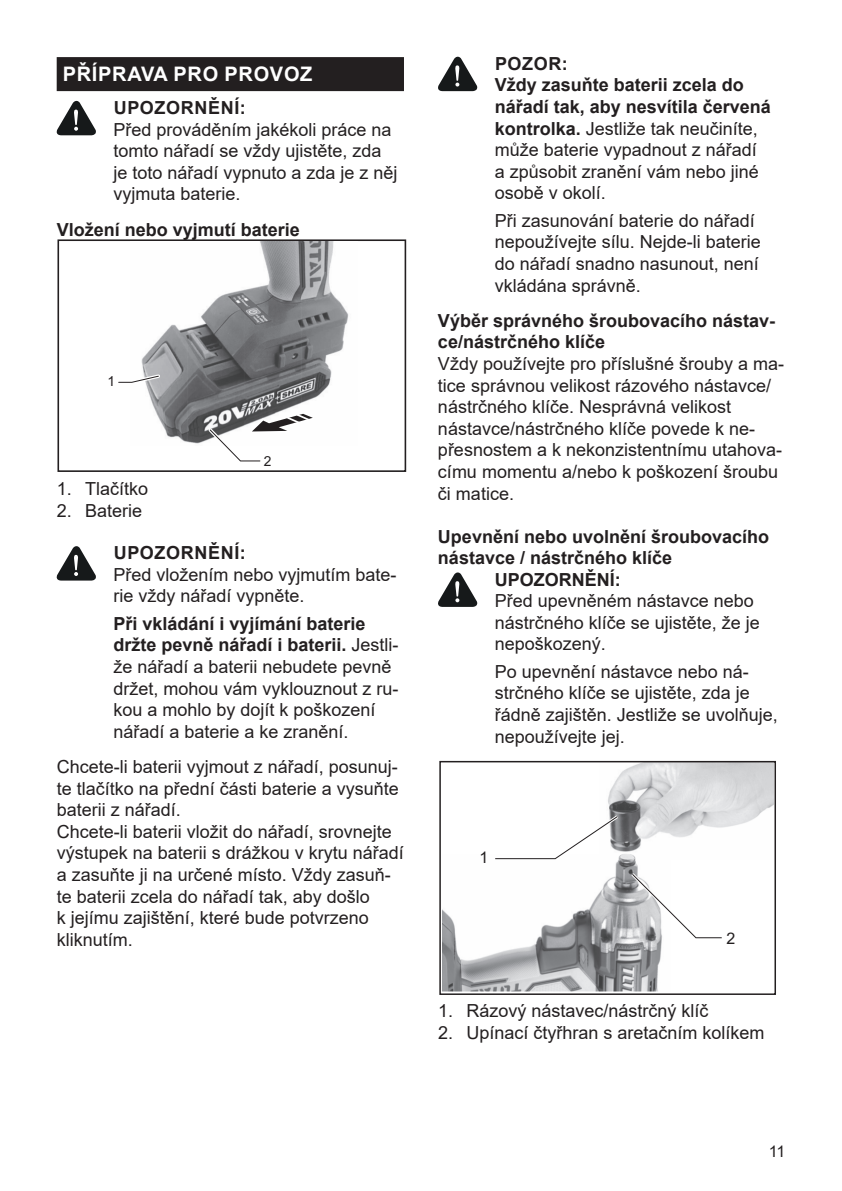
<style>
.page{position:relative;width:842px;height:1191px;background:#fff}
.page>*{position:absolute;margin:0;border:0;box-sizing:border-box;transform-origin:0 0}
.t1{font:700 20px "Arial";letter-spacing:.035em;color:#fff}
.t2{font:18px/21.6px "Arial";color:#231f20}
.t3{font:700 18px/21.6px "Arial";color:#231f20}
.t4{font:700 18px "Arial";letter-spacing:.035em;color:#231f20}
.t5{font:16px "Arial";color:#231f20}
.t6{font:13.8px "Arial";color:#231f20}
.s1{font-weight:700}
</style>
<div class="page">
<div style="left:57px;top:57px;width:347px;height:34px;background:#231f20"></div>
<svg style="left:57px;top:101px;width:39px;height:34px"></svg>
<div style="left:57px;top:239px;width:349px;height:233px;border:2px solid #231f20"></div>
<img style="left:131px;top:241px;width:226px;height:203px">
<svg style="left:205px;top:410px;width:121px;height:52px"></svg>
<svg style="left:118px;top:372px;width:45px;height:14px"></svg>
<svg style="left:57px;top:546px;width:39px;height:34px"></svg>
<svg style="left:438px;top:57px;width:39px;height:34px"></svg>
<svg style="left:438px;top:572px;width:39px;height:35px"></svg>
<img style="left:442px;top:764px;width:331px;height:227px">
<svg style="left:492px;top:812px;width:129px;height:49px"></svg>
<svg style="left:628px;top:870px;width:97px;height:70px"></svg>
<div style="left:439px;top:761px;width:337px;height:234px;border:2px solid #231f20"></div>
<p class="t1" style="left:63px;top:60px;width:251px">PŘÍPRAVA PRO PROVOZ</p>
<p class="t4" style="left:114px;top:95px;width:133px">UPOZORNĚNÍ:</p>
<p class="t2" style="left:113px;top:118px;width:286px">Před prováděním jakékoli práce na tomto nářadí se vždy ujistěte, zda je toto nářadí vypnuto a zda je z něj vyjmuta baterie.</p>
<p class="t3" style="left:57px;top:219px;width:245px">Vložení nebo vyjmutí baterie</p>
<p class="t6" style="left:107px;top:373px;width:9px">1</p>
<p class="t6" style="left:264px;top:453px;width:9px">2</p>
<p class="t2" style="left:57px;top:478px;width:93px">1. Tlačítko</p>
<p class="t2" style="left:57px;top:499px;width:87px">2. Baterie</p>
<p class="t4" style="left:114px;top:540px;width:133px">UPOZORNĚNÍ:</p>
<p class="t2" style="left:113px;top:563px;width:285px">Před vložením nebo vyjmutím bate&shy;rie vždy nářadí vypněte.</p>
<p class="t2" style="left:113px;top:612px;width:287px"><span class="s1">Při vkládání i vyjímání baterie držte pevně nářadí i baterii.</span> Jestli&shy;že nářadí a baterii nebudete pevně držet, mohou vám vyklouznout z ru&shy;kou a mohlo by dojít k poškození nářadí a baterie a ke zranění.</p>
<p class="t2" style="left:57px;top:756px;width:349px">Chcete-li baterii vyjmout z nářadí, posunuj&shy;te tlačítko na přední části baterie a vysuňte baterii z nářadí.<br>Chcete-li baterii vložit do nářadí, srovnejte výstupek na baterii s drážkou v krytu nářadí a zasuňte ji na určené místo. Vždy zasuň&shy;te baterii zcela do nářadí tak, aby došlo<br>k jejímu zajištění, které bude potvrzeno kliknutím.</p>
<p class="t2" style="left:495px;top:53px;width:278px"><span class="s1">POZOR:<br>Vždy zasuňte baterii zcela do nářadí tak, aby nesvítila červená kontrolka.</span> Jestliže tak neučiníte, může baterie vypadnout z nářadí a způsobit zranění vám nebo jiné osobě v okolí.</p>
<p class="t2" style="left:495px;top:209px;width:268px">Při zasunování baterie do nářadí nepoužívejte sílu. Nejde-li baterie do nářadí snadno nasunout, není vkládána správně.</p>
<p class="t3" style="left:438px;top:310px;width:339px">Výběr správného šroubovacího nástav&shy;ce/nástrčného klíče</p>
<p class="t2" style="left:438px;top:353px;width:348px">Vždy používejte pro příslušné šrouby a ma&shy;tice správnou velikost rázového nástavce/ nástrčného klíče. Nesprávná velikost nástavce/nástrčného klíče povede k ne&shy;přesnostem a k nekonzistentnímu utahova&shy;címu momentu a/nebo k poškození šroubu či matice.</p>
<p class="t3" style="left:438px;top:526px;width:333px">Upevnění nebo uvolnění šroubovacího</p>
<p class="t3" style="left:438px;top:547px;width:236px">nástavce / nástrčného klíče</p>
<p class="t3" style="left:495px;top:568px;width:128px">UPOZORNĚNÍ:</p>
<p class="t2" style="left:495px;top:590px;width:267px">Před upevněném nástavce nebo nástrčného klíče se ujistěte, že je nepoškozený.</p>
<p class="t2" style="left:495px;top:660px;width:285px">Po upevnění nástavce nebo ná&shy;strčného klíče se ujistěte, zda je řádně zajištěn. Jestliže se uvolňuje, nepoužívejte jej.</p>
<p class="t5" style="left:480px;top:848px;width:10px">1</p>
<p class="t5" style="left:726px;top:928px;width:10px">2</p>
<p class="t2" style="left:438px;top:1000px;width:272px">1. Rázový nástavec/nástrčný klíč</p>
<p class="t2" style="left:438px;top:1021px;width:328px">2. Upínací čtyřhran s aretačním kolíkem</p>
<p class="t5" style="left:769px;top:1140px;width:18px">11</p>
</div>
